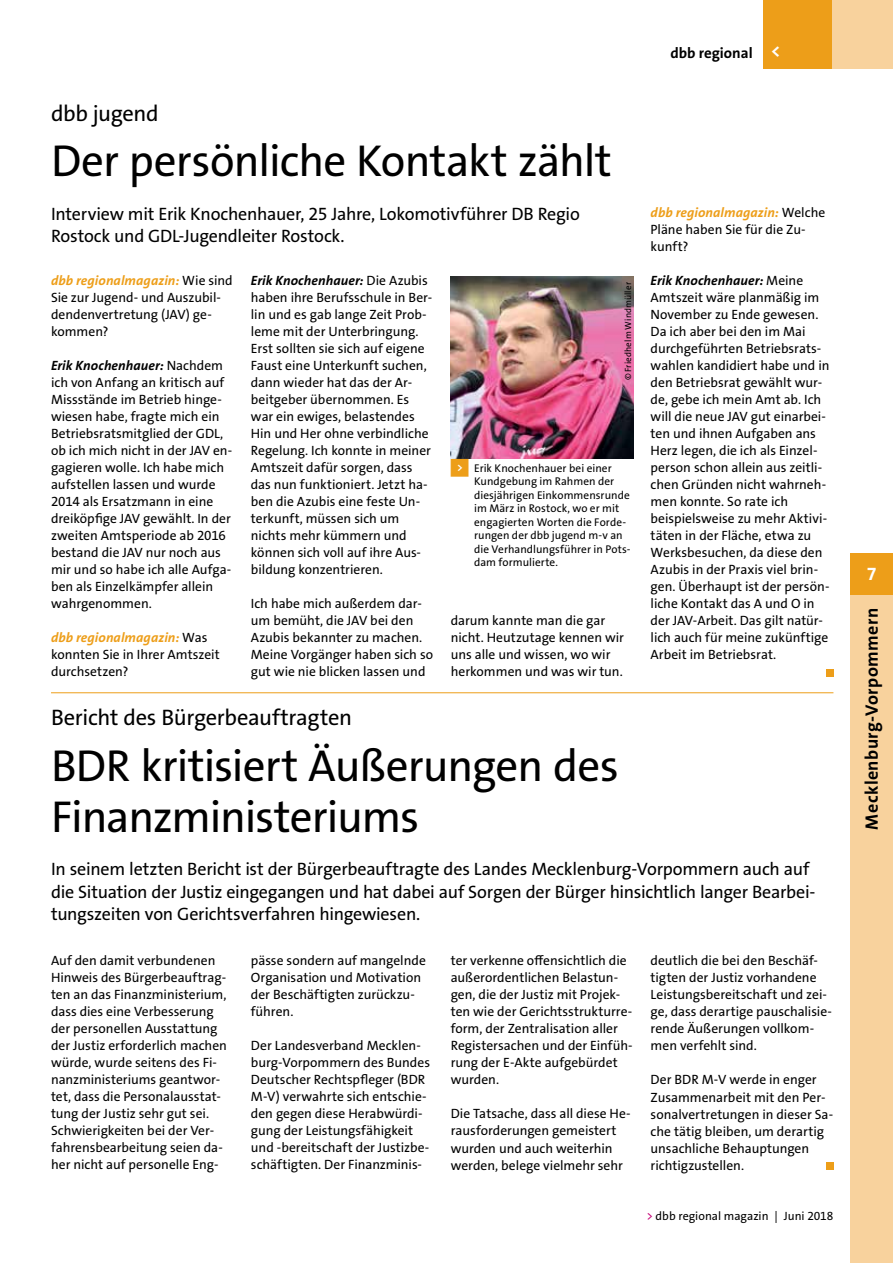
<style>
.page{position:relative;width:893px;height:1263px;background:#fff}
.page>*{position:absolute;margin:0;border:0;box-sizing:border-box;transform-origin:0 0}
.t1{font:45px/51px "The Sans Os F";letter-spacing:-.02em;color:#000}
.t2{font:22.5px "The Sans Os F";letter-spacing:-.015em;color:#000}
.t3{font:18px/22.5px "The Sans Os F";letter-spacing:-.015em;color:#000}
.t4{font:700 18px "The Sans Os F";letter-spacing:.025em;color:#000}
.t5{font:700 18px "The Sans Os F";color:#fff}
.t6{font:700 15px "The Sans Os F";color:#000}
.t7{font:13.5px/17px "The Sans Os F";color:#000}
.t8{font:12px "The Sans Os F";letter-spacing:-.005em;color:#000}
.t9{font:11.25px/13.5px "The Sans Os F";letter-spacing:.005em;color:#000}
.t10{font:9px "The Sans Os F";letter-spacing:.015em;color:#000}
.s1{font-weight:700;font-style:italic;color:#ed9e19}
.s2{font-weight:700;font-style:italic}
.s3{font-family:"Top Numbers";color:#ed9e19}
.s4{color:#c40075}
</style>
<div class="page">
<div style="left:826px;top:669px;width:7px;height:7px;background:#ed9e19"></div>
<div style="left:826px;top:1162px;width:7px;height:7px;background:#ed9e19"></div>
<img style="left:451px;top:276px;width:183px;height:183px">
<hr style="left:51px;top:692px;width:782px;height:1px;background:#ed9e19">
<div style="left:850px;top:553px;width:43px;height:42px;background:#ed9e19"></div>
<div style="left:763px;top:0;width:130px;height:68px;background:#f8d29d"></div>
<div style="left:763px;top:0;width:68px;height:68px;background:#ed9e19"></div>
<div style="left:850px;top:595px;width:43px;height:668px;background:#f8d29d"></div>
<h2 class="t2" style="left:51px;top:99px;width:109px">dbb jugend</h2>
<h1 class="t1" style="left:51px;top:136px;width:562px">Der persönliche Kontakt zählt</h1>
<h3 class="t3" style="left:51px;top:203px;width:530px">Interview mit Erik Knochenhauer, 25 Jahre, Lokomotivführer DB Regio<br>Rostock und GDL-Jugendleiter Rostock.</h3>
<p class="t7" style="left:51px;top:272px;width:183px"><span class="s1">dbb regionalmagazin:</span> Wie sind<br>Sie zur Jugend- und Auszubil&shy;dendenvertretung (JAV) ge&shy;kommen?</p>
<p class="t7" style="left:51px;top:357px;width:183px"><span class="s2">Erik Knochenhauer:</span> Nachdem ich von Anfang an kritisch auf<br>Missstände im Betrieb hinge&shy;wiesen habe, fragte mich ein<br>Betriebsratsmitglied der GDL, ob ich mich nicht in der JAV en&shy;gagieren wolle. Ich habe mich aufstellen lassen und wurde<br>2014 als Ersatzmann in eine dreiköpfige JAV gewählt. In der zweiten Amtsperiode ab 2016 bestand die JAV nur noch aus mir und so habe ich alle Aufga&shy;ben als Einzelkämpfer allein wahrgenommen.</p>
<p class="t7" style="left:51px;top:629px;width:170px"><span class="s1">dbb regionalmagazin:</span> Was konnten Sie in Ihrer Amtszeit durchsetzen?</p>
<p class="t7" style="left:251px;top:272px;width:183px"><span class="s2">Erik Knochenhauer:</span> Die Azubis haben ihre Berufsschule in Ber&shy;lin und es gab lange Zeit Prob&shy;leme mit der Unterbringung.<br>Erst sollten sie sich auf eigene<br>Faust eine Unterkunft suchen, dann wieder hat das der Ar&shy;beitgeber übernommen. Es war ein ewiges, belastendes<br>Hin und Her ohne verbindliche<br>Regelung. Ich konnte in meiner<br>Amtszeit dafür sorgen, dass das nun funktioniert. Jetzt ha&shy;ben die Azubis eine feste Un&shy;terkunft, müssen sich um nichts mehr kümmern und können sich voll auf ihre Aus&shy;bildung konzentrieren.</p>
<p class="t7" style="left:251px;top:595px;width:184px">Ich habe mich außerdem dar&shy;um bemüht, die JAV bei den<br>Azubis bekannter zu machen.<br>Meine Vorgänger haben sich so gut wie nie blicken lassen und</p>
<p class="t10" style="left:622px;top:380px;width:100px;rotate:-90deg">© Friedhelm Windmüller</p>
<p class="t9" style="left:474px;top:461px;width:158px;text-indent:-23px"><span class="s3">&lt;</span> Erik Knochenhauer bei einer<br>Kundgebung im Rahmen der diesjährigen Einkommensrunde im März in Rostock, wo er mit engagierten Worten die Forde&shy;rungen der dbb jugend m-v an die Verhandlungsführer in Pots&shy;dam formulierte.</p>
<p class="t7" style="left:451px;top:612px;width:175px">darum kannte man die gar nicht. Heutzutage kennen wir uns alle und wissen, wo wir herkommen und was wir tun.</p>
<p class="t6" style="left:670px;top:44px;width:84px">dbb regional</p>
<h3 class="t5" style="left:771px;top:39px;width:11px">&lt;</h3>
<p class="t7" style="left:651px;top:204px;width:176px"><span class="s1">dbb regionalmagazin:</span> Welche<br>Pläne haben Sie für die Zu&shy;kunft?</p>
<p class="t7" style="left:651px;top:272px;width:180px"><span class="s2">Erik Knochenhauer:</span> Meine<br>Amtszeit wäre planmäßig im<br>November zu Ende gewesen.<br>Da ich aber bei den im Mai durchgeführten Betriebsrats&shy;wahlen kandidiert habe und in den Betriebsrat gewählt wur&shy;de, gebe ich mein Amt ab. Ich will die neue JAV gut einarbei&shy;ten und ihnen Aufgaben ans<br>Herz legen, die ich als Einzel&shy;person schon allein aus zeitli&shy;chen Gründen nicht wahrneh&shy;men konnte. So rate ich beispielsweise zu mehr Aktivi&shy;täten in der Fläche, etwa zu<br>Werksbesuchen, da diese den<br>Azubis in der Praxis viel brin&shy;gen. Überhaupt ist der persön&shy;liche Kontakt das A und O in der JAV-Arbeit. Das gilt natür&shy;lich auch für meine zukünftige<br>Arbeit im Betriebsrat.</p>
<h2 class="t2" style="left:51px;top:703px;width:303px">Bericht des Bürgerbeauftragten</h2>
<h1 class="t1" style="left:51px;top:740px;width:569px">BDR kritisiert Äußerungen des<br>Finanzministeriums</h1>
<p class="t3" style="left:51px;top:858px;width:766px">In seinem letzten Bericht ist der Bürgerbeauftragte des Landes Mecklenburg-Vorpommern auch auf die Situation der Justiz eingegangen und hat dabei auf Sorgen der Bürger hinsichtlich langer Bearbei&shy;tungszeiten von Gerichtsverfahren hingewiesen.</p>
<p class="t7" style="left:51px;top:952px;width:177px">Auf den damit verbundenen<br>Hinweis des Bürgerbeauftrag&shy;ten an das Finanzministerium, dass dies eine Verbesserung der personellen Ausstattung der Justiz erforderlich machen würde, wurde seitens des Fi&shy;nanzministeriums geantwor&shy;tet, dass die Personalausstat&shy;tung der Justiz sehr gut sei.<br>Schwierigkeiten bei der Ver&shy;fahrensbearbeitung seien da&shy;her nicht auf personelle Eng-</p>
<p class="t7" style="left:251px;top:952px;width:177px">pässe sondern auf mangelnde<br>Organisation und Motivation der Beschäftigten zurückzu&shy;führen.</p>
<p class="t7" style="left:451px;top:952px;width:183px">ter verkenne offensichtlich die außerordentlichen Belastun&shy;gen, die der Justiz mit Projek&shy;ten wie der Gerichtsstrukturre&shy;form, der Zentralisation aller<br>Registersachen und der Einfüh&shy;rung der E-Akte aufgebürdet wurden.</p>
<p class="t7" style="left:451px;top:1105px;width:182px">Die Tatsache, dass all diese He&shy;rausforderungen gemeistert wurden und auch weiterhin werden, belege vielmehr sehr</p>
<p class="t7" style="left:651px;top:952px;width:183px">deutlich die bei den Beschäf&shy;tigten der Justiz vorhandene<br>Leistungsbereitschaft und zei&shy;ge, dass derartige pauschalisie&shy;rende Äußerungen vollkom&shy;men verfehlt sind.</p>
<p class="t7" style="left:651px;top:1071px;width:184px">Der BDR M-V werde in enger<br>Zusammenarbeit mit den Per&shy;sonalvertretungen in dieser Sa&shy;che tätig bleiben, um derartig unsachliche Behauptungen richtigzustellen.</p>
<p class="t7" style="left:251px;top:1037px;width:181px">Der Landesverband Mecklen&shy;burg-Vorpommern des Bundes<br>Deutscher Rechtspfleger (BDR<br>M-V) verwahrte sich entschie&shy;den gegen diese Herabwürdi&shy;gung der Leistungsfähigkeit und -bereitschaft der Justizbe&shy;schäftigten. Der Finanzminis-</p>
<p class="t8" style="left:646px;top:1208px;width:189px"><span class="s4">&gt;</span> dbb regional magazin | Juni 2018</p>
<h3 class="t5" style="left:867px;top:562px;width:11px">7</h3>
<h3 class="t4" style="left:860px;top:829px;width:223px;rotate:-90deg">Mecklenburg-Vorpommern</h3>
</div>
